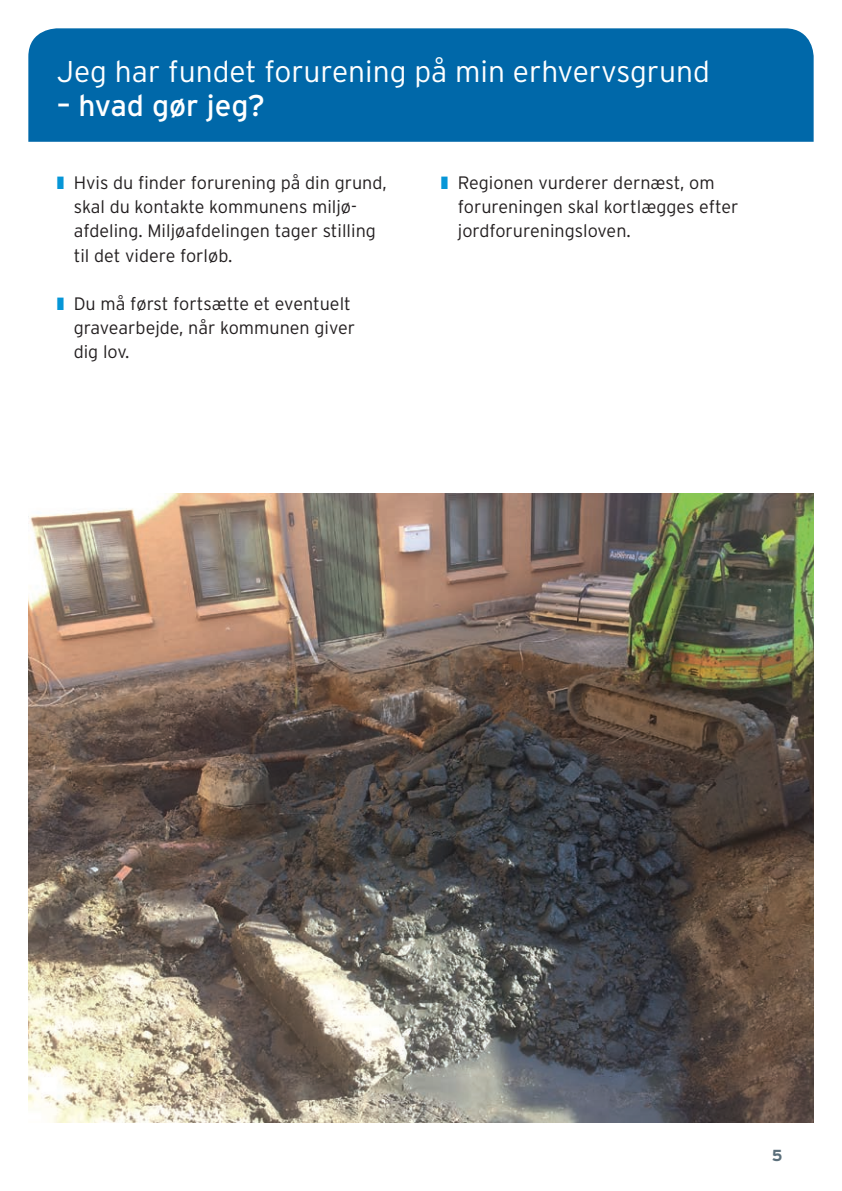
<style>
.page{position:relative;width:842px;height:1191px;background:#fff}
.page>*{position:absolute;margin:0;border:0;box-sizing:border-box;transform-origin:0 0}
.t1{font:300 30px "Interstate";color:#fff}
.t2{font:30px "Interstate";color:#fff}
.t3{font:300 18px/24px "Interstate";color:#231f20}
.t4{font:700 16px "Interstate";color:#5b6f7b}
.s1{color:#0696d7}
</style>
<div class="page">
<div style="left:28px;top:28px;width:786px;height:114px;background:#0068a9"></div>
<img style="left:28px;top:493px;width:786px;height:630px">
<h1 class="t1" style="left:57px;top:54px;width:655px">Jeg har fundet forurening på min erhvervsgrund</h1>
<h1 class="t2" style="left:57px;top:88px;width:210px">– hvad gør jeg?</h1>
<p class="t3" style="left:74px;top:171px;width:315px;text-indent:-17px"><span class="s1">❚</span> Hvis du finder forurening på din grund, skal du kontakte kommunens miljø&shy;afdeling. Miljøafdelingen tager stilling til det videre forløb.</p>
<p class="t3" style="left:74px;top:291px;width:283px;text-indent:-17px"><span class="s1">❚</span> Du må først fortsætte et eventuelt gravearbejde, når kommunen giver dig lov.</p>
<p class="t3" style="left:458px;top:171px;width:282px;text-indent:-17px"><span class="s1">❚</span> Regionen vurderer dernæst, om forureningen skal kortlægges efter jordforureningsloven.</p>
<p class="t4" style="left:772px;top:1146px;width:12px">5</p>
</div>
